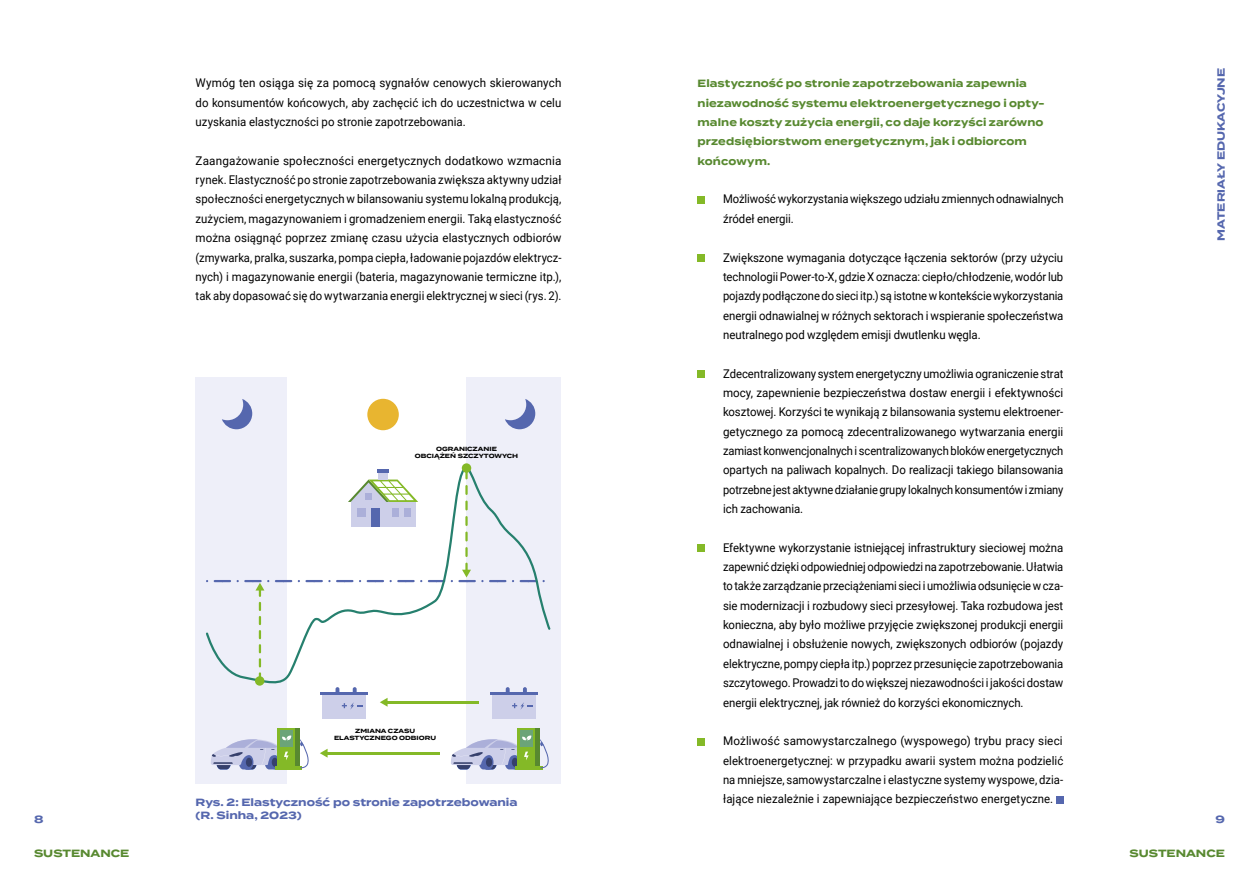
<style>
.page{position:relative;width:1259px;height:893px;background:#fff}
.page>*{position:absolute;margin:0;border:0;box-sizing:border-box;transform-origin:0 0}
.t1{font:12px/19.4px "Roboto";color:#000;text-align:justify}
.t2{font:12px/19.4px "Roboto";color:#000;text-align:justify;scale:.95 1}
.t3{font:12px/19.4px "Roboto";color:#000;scale:.94 1}
.t4{font:12px/19.4px "Roboto";color:#000;text-align:justify;scale:.96 1}
.t5{font:700 10.5px/19.4px "Termina";letter-spacing:.01em;color:#588930;scale:.95 1}
.t6{font:700 10.5px/12.6px "Termina";color:#5567ae}
.t7{font:700 10.5px "Termina";letter-spacing:.01em;color:#588930}
.t8{font:700 6px/7.2px "Termina";color:#000;text-align:center}
</style>
<div class="page">
<div style="left:196px;top:378px;width:91px;height:406px;background:#eeeff9"></div>
<div style="left:466px;top:378px;width:95px;height:406px;background:#eeeff9"></div>
<div style="left:367px;top:399px;width:32px;height:31px;background:#e8b530;border-radius:50%"></div>
<svg style="left:505px;top:399px;width:30px;height:30px"></svg>
<svg style="left:222px;top:399px;width:30px;height:30px"></svg>
<svg style="left:320px;top:749px;width:7px;height:9px"></svg>
<hr style="left:326px;top:752px;width:114px;height:2px;background:#84b927">
<svg style="left:380px;top:698px;width:7px;height:9px"></svg>
<hr style="left:386px;top:701px;width:92px;height:2px;background:#84b927">
<div style="left:278px;top:728px;width:19px;height:41px;background:#84b927"></div>
<hr style="left:295px;top:728px;width:4px;height:41px;background:#588930">
<svg style="left:211px;top:730px;width:98px;height:39px"></svg>
<div style="left:518px;top:728px;width:19px;height:41px;background:#84b927"></div>
<hr style="left:535px;top:728px;width:4px;height:41px;background:#588930">
<svg style="left:451px;top:730px;width:98px;height:39px"></svg>
<div style="left:337px;top:695px;width:29px;height:23px;background:#cdcfe9"></div>
<hr style="left:320px;top:692px;width:48px;height:3px;background:#5567ae">
<svg style="left:335px;top:687px;width:4px;height:5px"></svg>
<svg style="left:353px;top:687px;width:4px;height:5px"></svg>
<div style="left:322px;top:695px;width:15px;height:23px;background:#cdcfe9"></div>
<svg style="left:342px;top:702px;width:20px;height:8px"></svg>
<div style="left:508px;top:695px;width:28px;height:23px;background:#cdcfe9"></div>
<hr style="left:490px;top:692px;width:48px;height:3px;background:#5567ae">
<svg style="left:506px;top:687px;width:3px;height:5px"></svg>
<svg style="left:523px;top:687px;width:4px;height:5px"></svg>
<div style="left:492px;top:695px;width:15px;height:23px;background:#cdcfe9"></div>
<svg style="left:512px;top:702px;width:20px;height:8px"></svg>
<div style="left:462px;top:463px;width:9px;height:10px;background:#84b927;border-radius:50%"></div>
<div style="left:255px;top:676px;width:9px;height:10px;background:#84b927;border-radius:50%"></div>
<svg style="left:207px;top:471px;width:344px;height:209px"></svg>
<div style="left:697px;top:196px;width:8px;height:7px;background:#84b927"></div>
<div style="left:697px;top:254px;width:8px;height:7px;background:#84b927"></div>
<div style="left:697px;top:370px;width:8px;height:8px;background:#84b927"></div>
<div style="left:697px;top:544px;width:8px;height:8px;background:#84b927"></div>
<div style="left:697px;top:738px;width:8px;height:7px;background:#84b927"></div>
<div style="left:1056px;top:796px;width:7px;height:7px;background:#5567ae"></div>
<p class="t6" style="left:1215px;top:241px;width:174px;rotate:-90deg">MATERIAŁY EDUKACYJNE</p>
<p class="t1" style="left:196px;top:73px;width:367px">Wymóg ten osiąga się za pomocą sygnałów cenowych skierowanych do konsumentów końcowych, aby zachęcić ich do uczestnictwa w celu uzyskania elastyczności po stronie zapotrzebowania.</p>
<p class="t1" style="left:196px;top:150px;width:367px">Zaangażowanie społeczności energetycznych dodatkowo wzmacnia rynek. Elastyczność po stronie zapotrzebowania zwiększa aktywny udział społeczności energetycznych w bilansowaniu systemu lokalną produkcją, zużyciem, magazynowaniem i gromadzeniem energii. Taką elastyczność można osiągnąć poprzez zmianę czasu użycia elastycznych odbiorów (zmywarka, pralka, suszarka, pompa ciepła, ładowanie pojazdów elektrycz&shy;nych) i magazynowanie energii (bateria, magazynowanie termiczne itp.), tak aby dopasować się do wytwarzania energii elektrycznej w sieci (rys. 2).</p>
<p class="t5" style="left:697px;top:74px;width:367px">Elastyczność po stronie zapotrzebowania zapewnia niezawodność systemu elektroenergetycznego i opty&shy;malne koszty zużycia energii, co daje korzyści zarówno przedsiębiorstwom energetycznym, jak i odbiorcom końcowym.</p>
<p class="t3" style="left:723px;top:189px;width:364px">Możliwość wykorzystania większego udziału zmiennych odnawialnych źródeł energii.</p>
<p class="t4" style="left:723px;top:247px;width:356px">Zwiększone wymagania dotyczące łączenia sektorów (przy użyciu technologii Power-to-X, gdzie X oznacza: ciepło/chłodzenie, wodór lub pojazdy podłączone do sieci itp.) są istotne w kontekście wykorzystania energii odnawialnej w różnych sektorach i wspieranie społeczeństwa neutralnego pod względem emisji dwutlenku węgla.</p>
<p class="t3" style="left:723px;top:363px;width:364px;text-align:justify">Zdecentralizowany system energetyczny umożliwia ograniczenie strat mocy, zapewnienie bezpieczeństwa dostaw energii i efektywności kosztowej. Korzyści te wynikają z bilansowania systemu elektroener&shy;getycznego za pomocą zdecentralizowanego wytwarzania energii zamiast konwencjonalnych i scentralizowanych bloków energetycznych opartych na paliwach kopalnych. Do realizacji takiego bilansowania potrzebne jest aktywne działanie grupy lokalnych konsumentów i zmiany ich zachowania.</p>
<p class="t2" style="left:723px;top:537px;width:360px">Efektywne wykorzystanie istniejącej infrastruktury sieciowej można zapewnić dzięki odpowiedniej odpowiedzi na zapotrzebowanie. Ułatwia to także zarządzanie przeciążeniami sieci i umożliwia odsunięcie w cza&shy;sie modernizacji i rozbudowy sieci przesyłowej. Taka rozbudowa jest konieczna, aby było możliwe przyjęcie zwiększonej produkcji energii odnawialnej i obsłużenie nowych, zwiększonych odbiorów (pojazdy elektryczne, pompy ciepła itp.) poprzez przesunięcie zapotrzebowania szczytowego. Prowadzi to do większej niezawodności i jakości dostaw energii elektrycznej, jak również do korzyści ekonomicznych.</p>
<p class="t1" style="left:723px;top:731px;width:342px">Możliwość samowystarczalnego (wyspowego) trybu pracy sieci elektroenergetycznej: w przypadku awarii system można podzielić na mniejsze, samowystarczalne i elastyczne systemy wyspowe, dzia&shy;łające niezależnie i zapewniające bezpieczeństwo energetyczne.</p>
<p class="t8" style="left:415px;top:445px;width:105px">OGRANICZANIE<br>OBCIĄŻEŃ SZCZYTOWYCH</p>
<p class="t8" style="left:334px;top:727px;width:104px">ZMIANA CZASU<br>ELASTYCZNEGO ODBIORU</p>
<p class="t6" style="left:196px;top:796px;width:323px">Rys. 2: Elastyczność po stronie zapotrzebowania (R. Sinha, 2023)</p>
<p class="t6" style="left:34px;top:813px;width:11px">8</p>
<p class="t7" style="left:34px;top:845px;width:97px">SUSTENANCE</p>
<p class="t7" style="left:1129px;top:845px;width:97px">SUSTENANCE</p>
<p class="t6" style="left:1215px;top:813px;width:11px">9</p>
</div>
